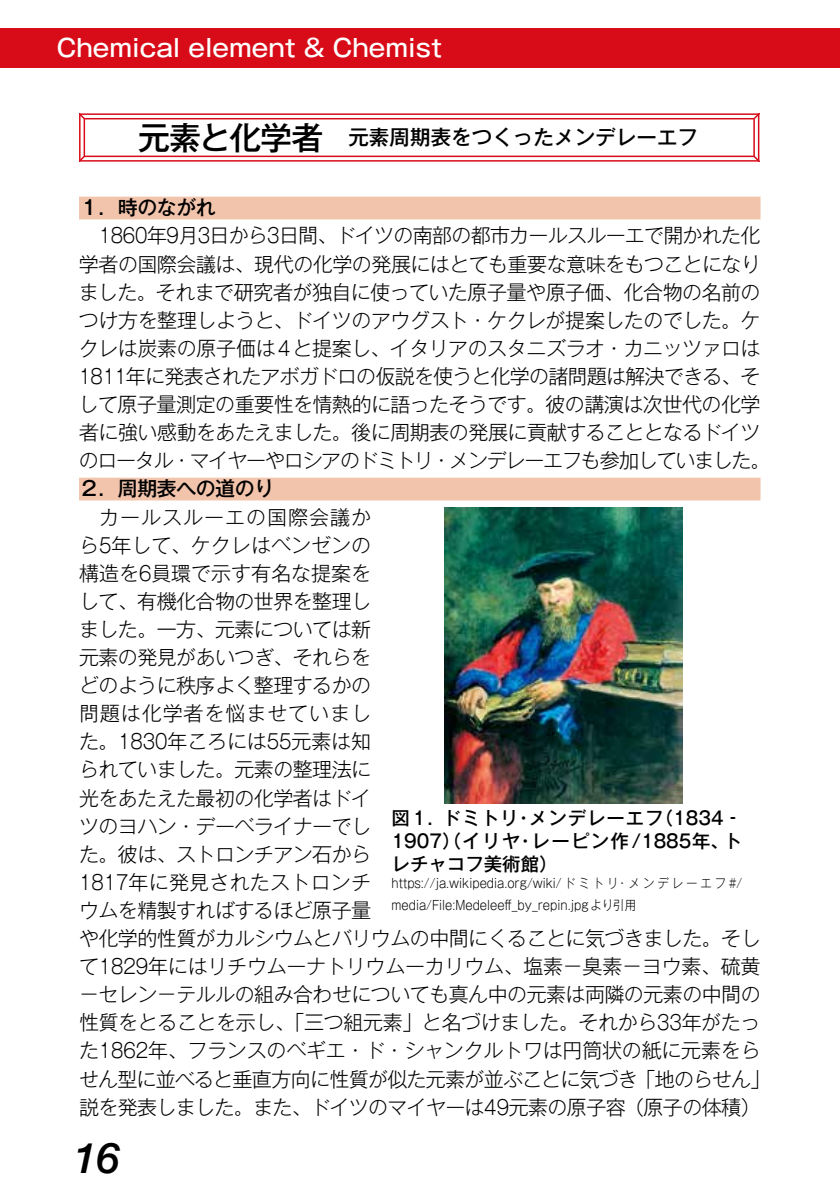
<style>
.page{position:relative;width:840px;height:1191px;background:#fff}
.page>*{position:absolute;margin:0;border:0;box-sizing:border-box;transform-origin:0 0}
.t1{font:italic 500 42px "Helvetica Neue";color:#000}
.t2{font:500 24px "Gothic MB101 Pro";color:#fff}
.t3{font:500 20.6px "Gothic MB101 Pro";color:#000}
.t4{font:300 20px/28px "Gothic MB101 Pro";letter-spacing:-.03em;color:#000}
.t5{font:300 20px/28px "Gothic MB101 Pro";letter-spacing:-.03em;color:#000;text-align:center;scale:.9 1}
.t6{font:500 20px "Gothic MB101 Pro";letter-spacing:-.03em;color:#000}
.t7{font:500 18.4px/22.6px "Gothic MB101 Pro";letter-spacing:.04em;color:#000;text-align:justify}
.t8{font:300 12.8px/21.2px "Gothic MB101 Pro";color:#000;scale:.9 1}
.s1{font-size:32px}
</style>
<div class="page">
<div style="left:79px;top:197px;width:681px;height:22px;background:#f3c4ac"></div>
<div style="left:79px;top:477px;width:681px;height:23px;background:#f3c4ac"></div>
<div style="left:0;top:28px;width:839px;height:40px;background:#d80c18"></div>
<svg style="left:79px;top:113px;width:680px;height:49px"></svg>
<img style="left:444px;top:507px;width:237px;height:296px">
<p class="t2" style="left:57px;top:28px;width:386px">Chemical element &amp; Chemist</p>
<p class="t3" style="left:138px;top:120px;width:561px"><span class="s1">元素と化学者</span> 元素周期表をつくったメンデレーエフ</p>
<p class="t6" style="left:79px;top:191px;width:138px">１．時のながれ</p>
<p class="t5" style="left:79px;top:219px;width:770px">1860年9月3日から3日間、ドイツの南部の都市カールスルーエで開かれた化<br>学者の国際会議は、現代の化学の発展にはとても重要な意味をもつことになりました。それまで研究者が独自に使っていた原子量や原子価、化合物の名前のつけ方を整理しようと、ドイツのアウグスト・ケクレが提案したのでした。ケクレは炭素の原子価は４と提案し、イタリアのスタニズラオ・カニッツァロは1811年に発表されたアボガドロの仮説を使うと化学の諸問題は解決できる、そして原子量測定の重要性を情熱的に語ったそうです。彼の講演は次世代の化学者に強い感動をあたえました。後に周期表の発展に貢献することとなるドイツのロータル・マイヤーやロシアのドミトリ・メンデレーエフも参加していました。</p>
<p class="t6" style="left:79px;top:472px;width:196px">２．周期表への道のり</p>
<p class="t4" style="left:79px;top:500px;width:692px;text-indent:20px">カールスルーエの国際会議か<br>ら5年して、ケクレはベンゼンの<br>構造を6員環で示す有名な提案を<br>して、有機化合物の世界を整理し<br>ました。一方、元素については新<br>元素の発見があいつぎ、それらを<br>どのように秩序よく整理するかの<br>問題は化学者を悩ませていまし<br>た。1830年ころには55元素は知<br>られていました。元素の整理法に<br>光をあたえた最初の化学者はドイ<br>ツのヨハン・デーベライナーでし<br>た。彼は、ストロンチアン石から<br>1817年に発見されたストロンチ<br>ウムを精製すればするほど原子量<br>や化学的性質がカルシウムとバリウムの中間にくることに気づきました。そして1829年にはリチウムーナトリウムーカリウム、塩素－臭素－ヨウ素、硫黄－セレン－テルルの組み合わせについても真ん中の元素は両隣の元素の中間の性質をとることを示し、「三つ組元素」と名づけました。それから33年がたった1862年、フランスのベギエ・ド・シャンクルトワは円筒状の紙に元素をらせん型に並べると垂直方向に性質が似た元素が並ぶことに気づき「地のらせん」説を発表しました。また、ドイツのマイヤーは49元素の原子容（原子の体積）</p>
<p class="t7" style="left:391px;top:804px;width:352px">図１．ドミトリ・メンデレーエフ（1834‐ 1907）（イリヤ・レーピン作/1885年、トレチャコフ美術館）</p>
<p class="t8" style="left:391px;top:871px;width:391px">https://ja.wikipedia.org/wiki/ ドミトリ・メンデレーエフ #/ media/File:Medeleeff_by_repin.jpgより引用</p>
<h1 class="t1" style="left:73px;top:1121px;width:48px">16</h1>
</div>
